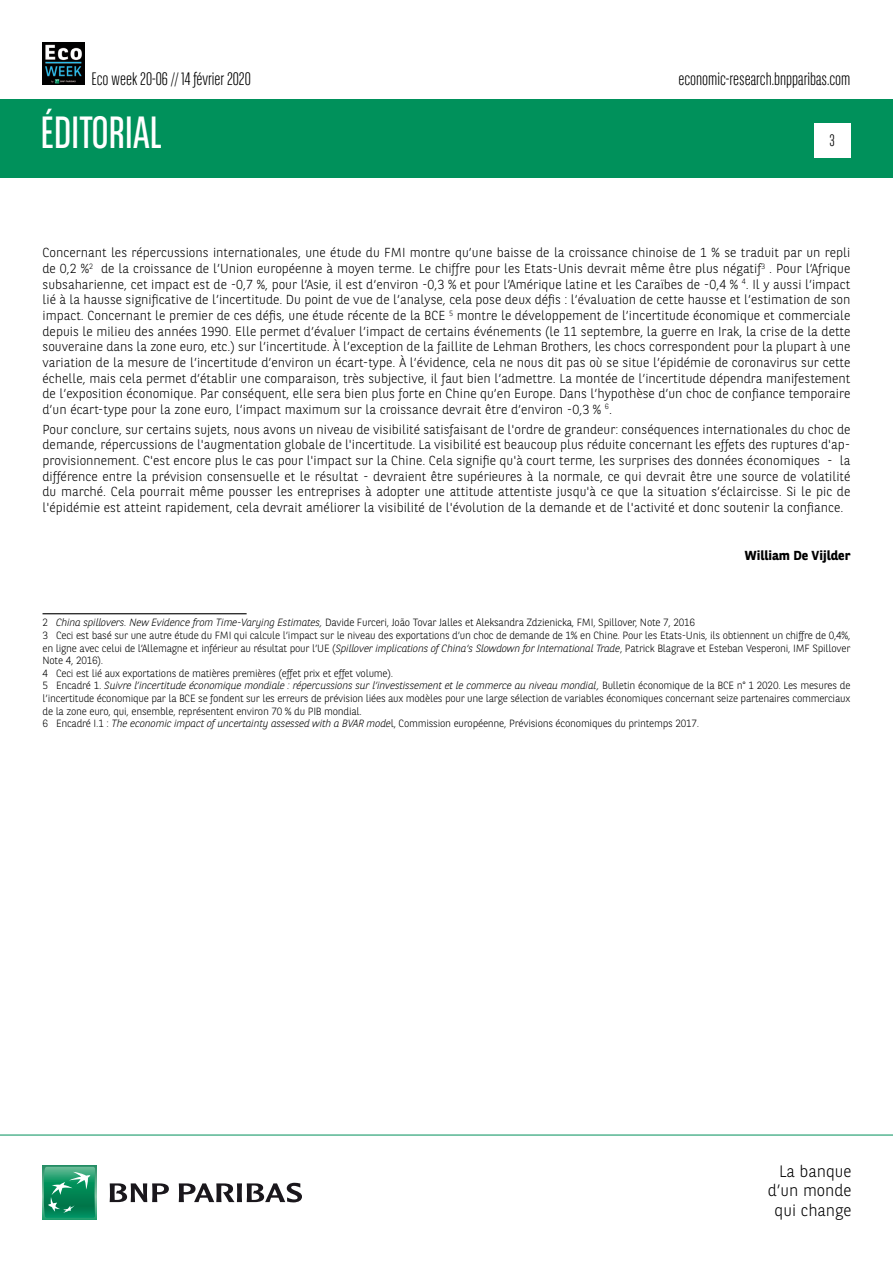
<style>
.page{position:relative;width:893px;height:1263px;background:#fff}
.page>*{position:absolute;margin:0;border:0;box-sizing:border-box;transform-origin:0 0}
.t1{font:45px "BNPP Sans Condensed";color:#fff}
.t2{font:300 18px "BNPP Sans Condensed";color:#000}
.t3{font:300 16.5px/19.8px "BNPP Sans";color:#000;text-align:right}
.t4{font:300 16.5px "BNPP Sans Condensed";color:#000}
.t5{font:300 13.05px/15.6px "BNPP Sans";color:#000;text-align:justify}
.t6{font:700 13.05px "BNPP Sans";color:#000}
.t7{font:300 10.5px/12.6px "BNPP Sans";letter-spacing:-.02em;color:#000}
.s1{font-style:italic}
</style>
<div class="page">
<div style="left:1px;top:99px;width:892px;height:78px;background:#00915b"></div>
<svg style="left:43px;top:1166px;width:53px;height:53px"></svg>
<svg style="left:44px;top:1167px;width:51px;height:51px;background:#26996e"></svg>
<svg style="left:110px;top:1183px;width:59px;height:19px"></svg>
<svg style="left:179px;top:1183px;width:123px;height:19px"></svg>
<hr style="left:0;top:1135px;width:893px;height:1px;background:#00915b">
<div style="left:814px;top:123px;width:36px;height:34px;background:#fff"></div>
<img style="left:43px;top:43px;width:42px;height:42px">
<hr style="left:43px;top:613px;width:204px;height:1px;background:#000">
<h2 class="t2" style="left:91px;top:67px;width:161px">Eco week 20-06 // 14 février 2020</h2>
<h1 class="t1" style="left:40px;top:104px;width:123px">ÉDITORIAL</h1>
<h2 class="t2" style="left:678px;top:67px;width:174px">economic-research.bnpparibas.com</h2>
<p class="t4" style="left:829px;top:130px;width:7px">3</p>
<p class="t5" style="left:43px;top:244px;width:809px">Concernant les répercussions internationales, une étude du FMI montre qu’une baisse de la croissance chinoise de 1 % se traduit par un repli de 0,2 %<sup>2</sup> de la croissance de l’Union européenne à moyen terme. Le chiffre pour les Etats-Unis devrait même être plus négatif<sup>3</sup> . Pour l’Afrique subsaharienne, cet impact est de -0,7 %, pour l’Asie, il est d’environ -0,3 % et pour l’Amérique latine et les Caraïbes de -0,4 % <sup>4</sup>. Il y aussi l’impact lié à la hausse significative de l’incertitude. Du point de vue de l’analyse, cela pose deux défis : l’évaluation de cette hausse et l’estimation de son impact. Concernant le premier de ces défis, une étude récente de la BCE <sup>5</sup> montre le développement de l’incertitude économique et commerciale depuis le milieu des années 1990. Elle permet d’évaluer l’impact de certains événements (le 11 septembre, la guerre en Irak, la crise de la dette souveraine dans la zone euro, etc.) sur l’incertitude. À l’exception de la faillite de Lehman Brothers, les chocs correspondent pour la plupart à une variation de la mesure de l’incertitude d’environ un écart-type. À l’évidence, cela ne nous dit pas où se situe l’épidémie de coronavirus sur cette échelle, mais cela permet d’établir une comparaison, très subjective, il faut bien l’admettre. La montée de l’incertitude dépendra manifestement de l’exposition économique. Par conséquent, elle sera bien plus forte en Chine qu’en Europe. Dans l’hypothèse d’un choc de confiance temporaire d’un écart-type pour la zone euro, l’impact maximum sur la croissance devrait être d’environ -0,3 % <sup>6</sup>.</p>
<p class="t5" style="left:43px;top:421px;width:809px">Pour conclure, sur certains sujets, nous avons un niveau de visibilité satisfaisant de l'ordre de grandeur: conséquences internationales du choc de demande, répercussions de l'augmentation globale de l'incertitude. La visibilité est beaucoup plus réduite concernant les effets des ruptures d'ap&shy;provisionnement. C'est encore plus le cas pour l'impact sur la Chine. Cela signifie qu'à court terme, les surprises des données économiques - la différence entre la prévision consensuelle et le résultat - devraient être supérieures à la normale, ce qui devrait être une source de volatilité du marché. Cela pourrait même pousser les entreprises à adopter une attitude attentiste jusqu'à ce que la situation s’éclaircisse. Si le pic de l'épidémie est atteint rapidement, cela devrait améliorer la visibilité de l'évolution de la demande et de l'activité et donc soutenir la confiance.</p>
<p class="t6" style="left:745px;top:547px;width:107px">William De Vijlder</p>
<p class="t7" style="left:43px;top:616px;width:809px">2 <span class="s1">China spillovers. New Evidence from Time-Varying Estimates,</span> Davide Furceri, João Tovar Jalles et Aleksandra Zdzienicka, FMI, Spillover, Note 7, 2016<br>3 Ceci est basé sur une autre étude du FMI qui calcule l’impact sur le niveau des exportations d’un choc de demande de 1% en Chine. Pour les Etats-Unis, ils obtiennent un chiffre de 0,4%, en ligne avec celui de l’Allemagne et inférieur au résultat pour l’UE (<span class="s1">Spillover implications of China’s Slowdown for International Trade</span>, Patrick Blagrave et Esteban Vesperoni, IMF Spillover Note 4, 2016).<br>4 Ceci est lié aux exportations de matières premières (effet prix et effet volume).<br>5 Encadré 1. <span class="s1">Suivre l’incertitude économique mondiale : répercussions sur l’investissement et le commerce au niveau mondial,</span> Bulletin économique de la BCE n° 1 2020. Les mesures de l’incertitude économique par la BCE se fondent sur les erreurs de prévision liées aux modèles pour une large sélection de variables économiques concernant seize partenaires commerciaux de la zone euro, qui, ensemble, représentent environ 70 % du PIB mondial.<br>6 Encadré I.1 : <span class="s1">The economic impact of uncertainty assessed with a BVAR mode</span>l, Commission européenne, Prévisions économiques du printemps 2017.</p>
<p class="t3" style="left:768px;top:1160px;width:85px">La banque d’un monde qui change</p>
</div>
